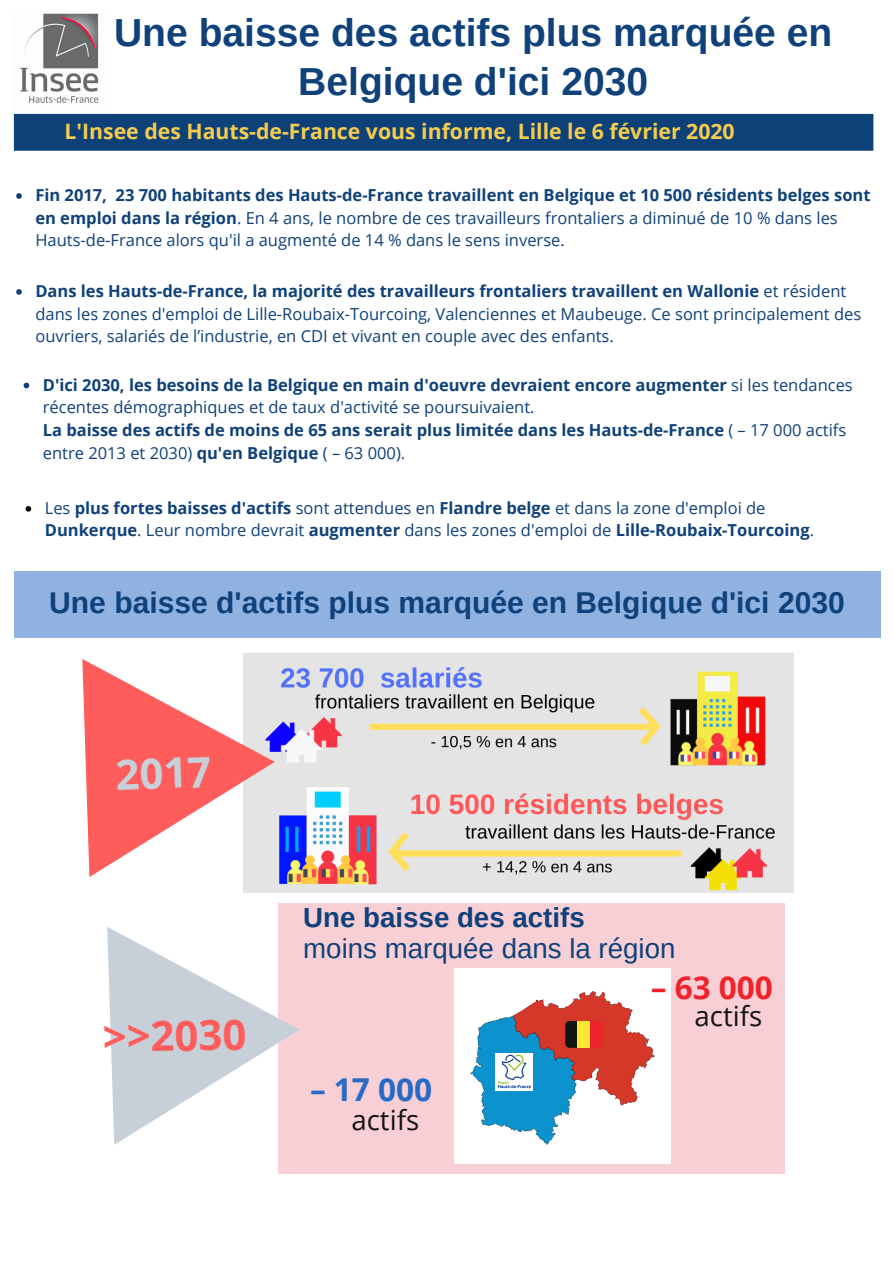
<style>
.page{position:relative;width:894px;height:1264px;background:#fff}
.page>*{position:absolute;margin:0;border:0;box-sizing:border-box;transform-origin:0 0}
.t1{font:700 41.85px "Open Sans";color:#ff5c5c}
.t2{font:700 41.85px "Open Sans";color:#c7d0d8}
.t3{font:700 39px/48.9px "Arimo";color:#0f417a;text-align:center}
.t4{font:700 31.5px "Open Sans";color:#ee232c}
.t5{font:700 31.5px "Open Sans";color:#286ac7}
.t6{font:700 30px "Arimo";color:#0f417a}
.t7{font:27.6px "Arimo";color:#0f417a}
.t8{font:700 27.6px "Arimo";color:#0f417a}
.t9{font:27.6px "Open Sans";color:#141414}
.t10{font:700 21.3px "Open Sans";color:#f6cc4f}
.t11{font:16.5px/22.6px "Open Sans";color:#0f417a}
.t12{font:700 16.5px/22.6px "Open Sans";color:#0f4179}
.t13{font:16.5px/22.6px "Open Sans";color:#0f4179}
.s1{font-weight:700}
.s2{font-weight:400}
</style>
<div class="page">
<img style="left:14px;top:13px;width:91px;height:101px">
<div style="left:14px;top:114px;width:859px;height:37px;background:#0f4179"></div>
<div style="left:14px;top:571px;width:865px;height:66px;background:#90b2e1"></div>
<svg style="left:16px;top:193px;width:6px;height:6px"></svg>
<svg style="left:24px;top:382px;width:5px;height:6px"></svg>
<svg style="left:16px;top:289px;width:6px;height:6px"></svg>
<svg style="left:26px;top:506px;width:5px;height:5px"></svg>
<img style="left:243px;top:653px;width:550px;height:239px">
<svg style="left:82px;top:653px;width:196px;height:224px"></svg>
<div style="left:278px;top:903px;width:507px;height:271px;background:#f8cfd5"></div>
<img style="left:454px;top:968px;width:216px;height:195px">
<svg style="left:565px;top:1020px;width:12px;height:27px"></svg>
<div style="left:577px;top:1020px;width:13px;height:27px;background:#fee833"></div>
<svg style="left:590px;top:1020px;width:12px;height:27px"></svg>
<img style="left:495px;top:1053px;width:37px;height:37px">
<svg style="left:107px;top:927px;width:193px;height:217px"></svg>
<h2 class="t3" style="left:114px;top:8px;width:719px">Une baisse des actifs plus marquée en<br>Belgique d'ici 2030</h2>
<p class="t10" style="left:64px;top:117px;width:671px">L'Insee des Hauts-de-France vous informe, Lille le 6 février 2020</p>
<p class="t13" style="left:35px;top:183px;width:836px"><span class="s1">Fin 2017, 23 700 habitants des Hauts-de-France travaillent en Belgique et 10 500 résidents belges sont en emploi dans la région</span>. En 4 ans, le nombre de ces travailleurs frontaliers a diminué de 10 % dans les<br>Hauts-de-France alors qu'il a augmenté de 14 % dans le sens inverse.</p>
<p class="t11" style="left:35px;top:279px;width:827px"><span class="s1">Dans les Hauts-de-France, la majorité des travailleurs frontaliers travaillent en Wallonie</span> et résident dans les zones d'emploi de Lille-Roubaix-Tourcoing, Valenciennes et Maubeuge. Ce sont principalement des ouvriers, salariés de l’industrie, en CDI et vivant en couple avec des enfants.</p>
<p class="t12" style="left:43px;top:373px;width:811px">D'ici 2030, les besoins de la Belgique en main d'oeuvre devraient encore augmenter <span class="s2">si les tendances récentes démographiques et de taux d'activité se poursuivaient.<br></span>La baisse des actifs de moins de 65 ans serait plus limitée dans les Hauts-de-France <span class="s2">( – 17 000 actifs entre 2013 et 2030)</span> qu'en Belgique <span class="s2">( – 63 000).</span></p>
<p class="t11" style="left:45px;top:496px;width:770px">Les <span class="s1">plus fortes baisses d'actifs</span> sont attendues en <span class="s1">Flandre belge</span> et dans la zone d'emploi de<br><span class="s1">Dunkerque</span>. Leur nombre devrait <span class="s1">augmenter</span> dans les zones d'emploi de <span class="s1">Lille-Roubaix-Tourcoing</span>.</p>
<h3 class="t6" style="left:49px;top:585px;width:796px">Une baisse d'actifs plus marquée en Belgique d'ici 2030</h3>
<h1 class="t2" style="left:115px;top:745px;width:97px;rotate:-2deg">2017</h1>
<h1 class="t1" style="left:102px;top:1007px;width:145px;rotate:-1deg">&gt;&gt;2030</h1>
<h3 class="t8" style="left:303px;top:902px;width:283px">Une baisse des actifs</h3>
<h3 class="t7" style="left:303px;top:933px;width:373px">moins marquée dans la région</h3>
<h3 class="t4" style="left:650px;top:965px;width:123px">– 63 000</h3>
<h3 class="t5" style="left:310px;top:1066px;width:123px">– 17 000</h3>
<h3 class="t9" style="left:351px;top:1099px;width:69px">actifs</h3>
<h3 class="t9" style="left:694px;top:996px;width:69px">actifs</h3>
</div>
